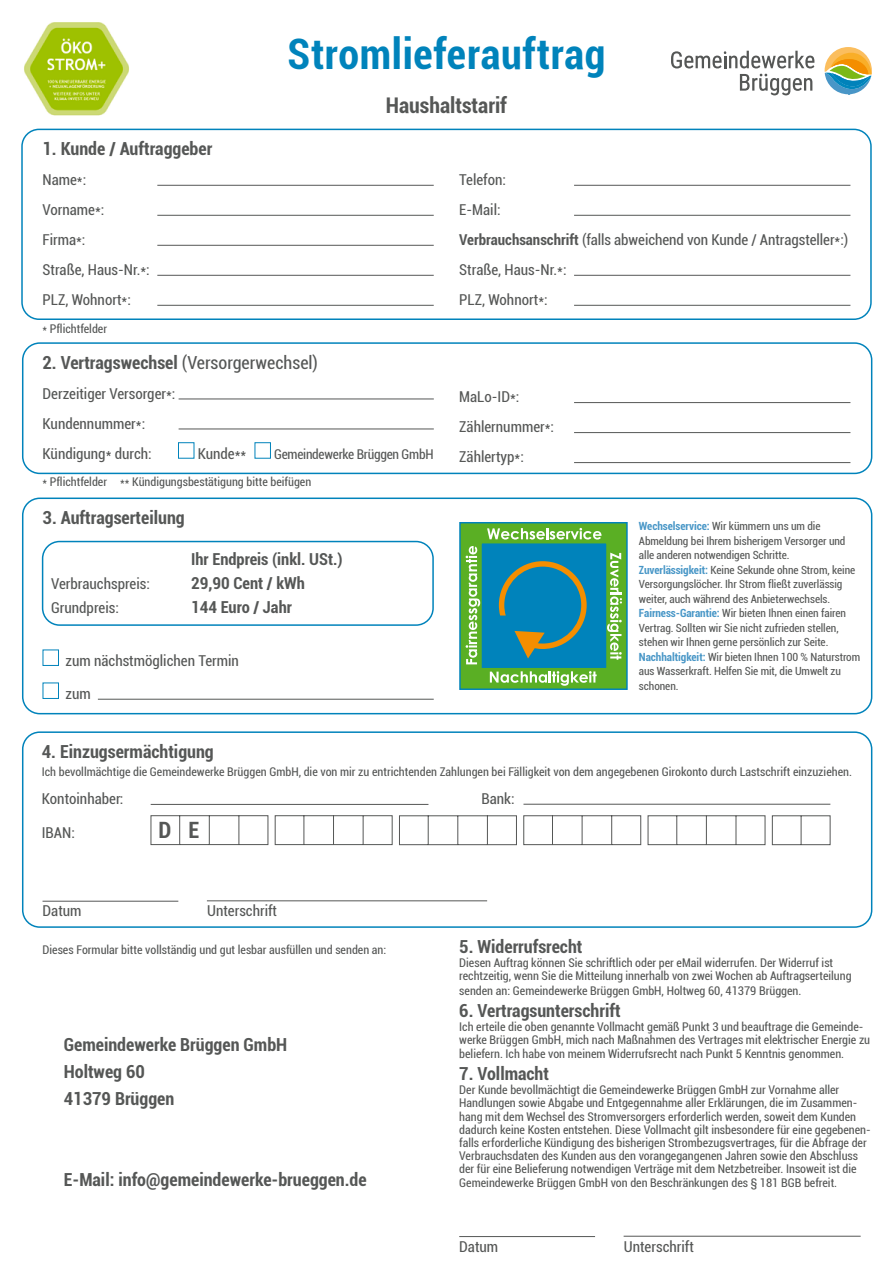
<style>
.page{position:relative;width:893px;height:1263px;background:#fff}
.page>*{position:absolute;margin:0;border:0;box-sizing:border-box;transform-origin:0 0}
.t1{font:700 condensed 42px "Roboto";letter-spacing:.015em;color:#0083bb}
.t2{font:700 condensed 22.5px "Roboto";color:#555756}
.t3{font:700 condensed 21.6px "Roboto";color:#555756}
.t4{font:700 condensed 18px/27px "Roboto";color:#555756}
.t5{font:condensed 18px "Roboto";color:#555756}
.t6{font:700 condensed 16.5px "Roboto";color:#555756}
.t7{font:condensed 15px/30px "Roboto";color:#555756}
.t8{font:condensed 13.5px "Roboto";letter-spacing:-.02em;color:#555756}
.t9{font:condensed 12px/13.2px "Roboto";color:#555756}
.t10{font:condensed 11.25px/14.5px "Roboto";letter-spacing:-.005em;color:#555756}
.s1{font-weight:700}
.s2{font-weight:700;color:#4997c7}
</style>
<div class="page">
<div style="left:42px;top:541px;width:392px;height:85px;border:2px solid #0083bb;border-radius:17px"></div>
<div style="left:22px;top:731px;width:850px;height:197px;border:2px solid #0083bb;border-radius:17px"></div>
<div style="left:22px;top:497px;width:850px;height:217px;border:2px solid #0083bb;border-radius:17px"></div>
<div style="left:22px;top:342px;width:850px;height:132px;border:2px solid #0083bb;border-radius:17px"></div>
<div style="left:21px;top:129px;width:851px;height:191px;border:2px solid #0083bb;border-radius:17px"></div>
<hr style="left:151px;top:804px;width:277px;height:1px;background:#555756">
<hr style="left:523px;top:804px;width:307px;height:1px;background:#555756">
<hr style="left:43px;top:901px;width:135px;height:1px;background:#555756">
<hr style="left:207px;top:900px;width:280px;height:1px;background:#555756">
<svg style="left:150px;top:815px;width:681px;height:30px"></svg>
<svg style="left:461px;top:524px;width:165px;height:164px;background:#439d84"></svg>
<div style="left:459px;top:522px;width:169px;height:168px;border:1px solid #0083bb"></div>
<hr style="left:157px;top:185px;width:277px;height:1px;background:#555756">
<hr style="left:157px;top:215px;width:277px;height:1px;background:#555756">
<hr style="left:157px;top:245px;width:277px;height:1px;background:#555756">
<hr style="left:157px;top:275px;width:277px;height:1px;background:#555756">
<hr style="left:157px;top:305px;width:277px;height:1px;background:#555756">
<hr style="left:574px;top:185px;width:276px;height:1px;background:#555756">
<hr style="left:574px;top:215px;width:276px;height:1px;background:#555756">
<hr style="left:574px;top:275px;width:276px;height:1px;background:#555756">
<hr style="left:574px;top:305px;width:276px;height:1px;background:#555756">
<hr style="left:179px;top:399px;width:255px;height:1px;background:#555756">
<hr style="left:179px;top:429px;width:255px;height:1px;background:#555756">
<div style="left:178px;top:442px;width:16px;height:17px;border:1px solid #0083bb"></div>
<div style="left:255px;top:442px;width:16px;height:17px;border:1px solid #0083bb"></div>
<hr style="left:574px;top:402px;width:276px;height:1px;background:#555756">
<hr style="left:574px;top:432px;width:276px;height:1px;background:#555756">
<hr style="left:574px;top:462px;width:276px;height:1px;background:#555756">
<hr style="left:98px;top:699px;width:336px;height:1px;background:#555756">
<div style="left:43px;top:649px;width:16px;height:17px;border:1px solid #0083bb"></div>
<div style="left:43px;top:682px;width:16px;height:17px;border:1px solid #0083bb"></div>
<hr style="left:459px;top:1236px;width:136px;height:1px;background:#555756">
<hr style="left:624px;top:1236px;width:237px;height:1px;background:#555756">
<img style="left:24px;top:22px;width:105px;height:94px">
<svg style="left:671px;top:51px;width:143px;height:17px"></svg>
<svg style="left:740px;top:74px;width:72px;height:21px"></svg>
<svg style="left:825px;top:47px;width:47px;height:48px"></svg>
<h1 class="t1" style="left:287px;top:24px;width:319px">Stromlieferauftrag</h1>
<h3 class="t3" style="left:386px;top:90px;width:123px">Haushaltstarif</h3>
<h3 class="t4" style="left:43px;top:134px;width:171px">1. Kunde / Auftraggeber</h3>
<p class="t7" style="left:43px;top:164px;width:109px">Name*:<br>Vorname*:<br>Firma*:<br>Straße, Haus-Nr.*:<br>PLZ, Wohnort*:</p>
<p class="t7" style="left:459px;top:164px;width:391px">Telefon:<br>E-Mail:<br><span class="s1">Verbrauchsanschrift</span> (falls abweichend von Kunde / Antragsteller*:)<br>Straße, Haus-Nr.*:<br>PLZ, Wohnort*:</p>
<p class="t9" style="left:43px;top:321px;width:66px">* Pflichtfelder</p>
<h3 class="t5" style="left:43px;top:350px;width:277px"><span class="s1">2. Vertragswechsel</span> (Versorgerwechsel)</h3>
<p class="t7" style="left:43px;top:378px;width:134px">Derzeitiger Versorger*:<br>Kundennummer*:<br>Kündigung* durch:</p>
<p class="t7" style="left:459px;top:381px;width:96px">MaLo-ID*:<br>Zählernummer*:<br>Zählertyp*:</p>
<p class="t7" style="left:198px;top:438px;width:50px">Kunde**</p>
<p class="t8" style="left:274px;top:444px;width:161px">Gemeindewerke Brüggen GmbH</p>
<p class="t9" style="left:43px;top:475px;width:270px">* Pflichtfelder ** Kündigungsbestätigung bitte beifügen</p>
<h3 class="t4" style="left:43px;top:503px;width:144px">3. Auftragserteilung</h3>
<h3 class="t6" style="left:191px;top:548px;width:153px">Ihr Endpreis (inkl. USt.)</h3>
<p class="t7" style="left:51px;top:568px;width:100px">Verbrauchspreis:</p>
<h3 class="t6" style="left:191px;top:572px;width:115px">29,90 Cent / kWh</h3>
<p class="t7" style="left:51px;top:592px;width:69px">Grundpreis:</p>
<h3 class="t6" style="left:191px;top:596px;width:102px">144 Euro / Jahr</h3>
<p class="t7" style="left:65px;top:645px;width:175px">zum nächstmöglichen Termin</p>
<p class="t7" style="left:65px;top:678px;width:27px">zum</p>
<p class="t10" style="left:639px;top:519px;width:223px"><span class="s2">Wechselservice:</span> Wir kümmern uns um die Abmeldung bei Ihrem bisherigem Versorger und alle anderen notwendigen Schritte.<br><span class="s2">Zuverlässigkeit:</span> Keine Sekunde ohne Strom, keine Versorgungslöcher. Ihr Strom fließt zuverlässig weiter, auch während des Anbieterwechsels.<br><span class="s2">Fairness-Garantie:</span> Wir bieten Ihnen einen fairen Vertrag. Sollten wir Sie nicht zufrieden stellen, stehen wir Ihnen gerne persönlich zur Seite.<br><span class="s2">Nachhaltigkeit:</span> Wir bieten Ihnen 100 % Naturstrom aus Wasserkraft. Helfen Sie mit, die Umwelt zu schonen.</p>
<h3 class="t4" style="left:42px;top:737px;width:173px">4. Einzugsermächtigung</h3>
<p class="t9" style="left:42px;top:764px;width:812px">Ich bevollmächtige die Gemeindewerke Brüggen GmbH, die von mir zu entrichtenden Zahlungen bei Fälligkeit von dem angegebenen Girokonto durch Lastschrift einzuziehen.</p>
<p class="t7" style="left:42px;top:783px;width:83px">Kontoinhaber:</p>
<p class="t7" style="left:482px;top:783px;width:35px">Bank:</p>
<p class="t7" style="left:42px;top:817px;width:35px">IBAN:</p>
<h2 class="t2" style="left:159px;top:814px;width:42px">D E</h2>
<p class="t7" style="left:43px;top:895px;width:41px">Datum</p>
<p class="t7" style="left:207px;top:895px;width:71px">Unterschrift</p>
<p class="t9" style="left:43px;top:942px;width:345px">Dieses Formular bitte vollständig und gut lesbar ausfüllen und senden an:</p>
<h3 class="t4" style="left:64px;top:1030px;width:225px">Gemeindewerke Brüggen GmbH<br>Holtweg 60<br>41379 Brüggen</h3>
<h3 class="t4" style="left:64px;top:1165px;width:304px">E-Mail: info@gemeindewerke-brueggen.de</h3>
<h3 class="t4" style="left:459px;top:932px;width:125px">5. Widerrufsrecht</h3>
<p class="t9" style="left:459px;top:956px;width:394px">Diesen Auftrag können Sie schriftlich oder per eMail widerrufen. Der Widerruf ist rechtzeitig, wenn Sie die Mitteilung innerhalb von zwei Wochen ab Auftragserteilung</p>
<p class="t9" style="left:459px;top:983px;width:344px">senden an: Gemeindewerke Brüggen GmbH, Holtweg 60, 41379 Brüggen.</p>
<h3 class="t4" style="left:459px;top:996px;width:163px">6. Vertragsunterschrift</h3>
<p class="t9" style="left:459px;top:1019px;width:412px">Ich erteile die oben genannte Vollmacht gemäß Punkt 3 und beauftrage die Gemeinde&shy;werke Brüggen GmbH, mich nach Maßnahmen des Vertrages mit elektrischer Energie zu</p>
<p class="t9" style="left:459px;top:1047px;width:386px">beliefern. Ich habe von meinem Widerrufsrecht nach Punkt 5 Kenntnis genommen.</p>
<h3 class="t4" style="left:459px;top:1059px;width:91px">7. Vollmacht</h3>
<p class="t9" style="left:459px;top:1083px;width:413px">Der Kunde bevollmächtigt die Gemeindewerke Brüggen GmbH zur Vornahme aller Handlungen sowie Abgabe und Entgegennahme aller Erklärungen, die im Zusammen&shy;hang mit dem Wechsel des Stromversorgers erforderlich werden, soweit dem Kunden dadurch keine Kosten entstehen. Diese Vollmacht gilt insbesondere für eine gegebenen&shy;falls erforderliche Kündigung des bisherigen Strombezugsvertrages, für die Abfrage der Verbrauchsdaten des Kunden aus den vorangegangenen Jahren sowie den Abschluss der für eine Belieferung notwendigen Verträge mit dem Netzbetreiber. Insoweit ist die Gemeindewerke Brüggen GmbH von den Beschränkungen des § 181 BGB befreit.</p>
<p class="t7" style="left:459px;top:1231px;width:41px">Datum</p>
<p class="t7" style="left:624px;top:1231px;width:71px">Unterschrift</p>
</div>
